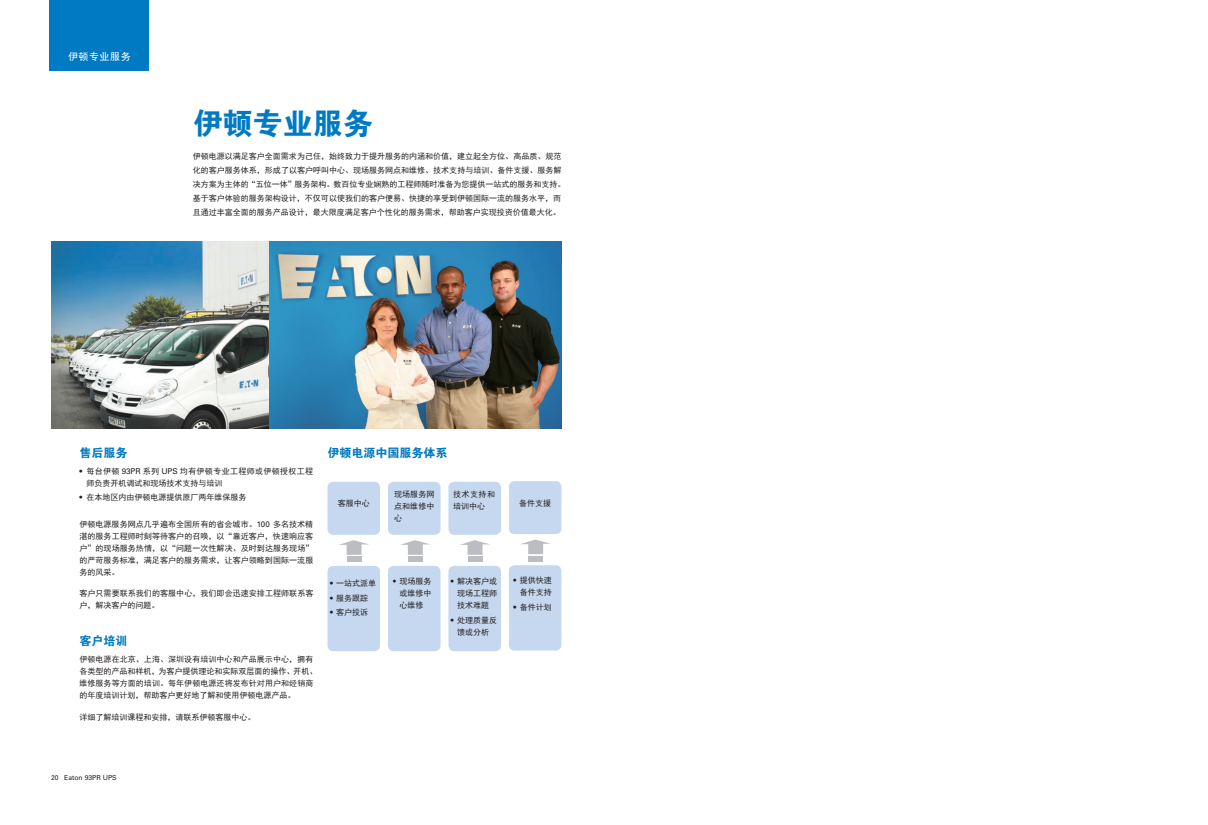
<style>
.page{position:relative;width:1208px;height:825px;background:#fff}
.page>*{position:absolute;margin:0;border:0;box-sizing:border-box;transform-origin:0 0}
.t1{font:30px "FZDHTJW GB1 0";color:#007ac2}
.t2{font:12px "FZDHTJW GB1 0";color:#007ac2}
.t3{font:10px "Sim Hei";letter-spacing:.05em;color:#fff}
.t4{font:8px/12px "Sim Hei";color:#231f20;text-align:justify}
.t5{font:8px/12px "Sim Hei";letter-spacing:.045em;color:#231f20}
.t6{font:8px/12px "Sim Hei";letter-spacing:.065em;color:#231f20}
.t7{font:6.8px "Univers";color:#231f20}
.s1{font-family:"Univers"}
</style>
<div class="page">
<img style="left:51px;top:241px;width:218px;height:187px">
<img style="left:269px;top:241px;width:292px;height:187px">
<div style="left:327px;top:482px;width:53px;height:53px;background:#c6d8ef;border-radius:6px"></div>
<div style="left:327px;top:566px;width:53px;height:85px;background:#c6d8ef;border-radius:6px"></div>
<div style="left:388px;top:482px;width:52px;height:53px;background:#c6d8ef;border-radius:6px"></div>
<div style="left:388px;top:566px;width:52px;height:85px;background:#c6d8ef;border-radius:6px"></div>
<div style="left:448px;top:482px;width:53px;height:53px;background:#c6d8ef;border-radius:6px"></div>
<div style="left:448px;top:566px;width:53px;height:85px;background:#c6d8ef;border-radius:6px"></div>
<div style="left:509px;top:565px;width:52px;height:85px;background:#c6d8ef;border-radius:6px"></div>
<div style="left:509px;top:481px;width:52px;height:53px;background:#c6d8ef;border-radius:6px"></div>
<svg style="left:339px;top:540px;width:30px;height:18px"></svg>
<svg style="left:400px;top:540px;width:30px;height:18px"></svg>
<svg style="left:460px;top:540px;width:30px;height:18px"></svg>
<svg style="left:521px;top:539px;width:30px;height:19px"></svg>
<hr style="left:347px;top:559px;width:14px;height:3px;background:#bcbdc0">
<hr style="left:408px;top:559px;width:15px;height:3px;background:#bcbdc0">
<hr style="left:468px;top:559px;width:14px;height:3px;background:#bcbdc0">
<hr style="left:528px;top:559px;width:15px;height:3px;background:#bcbdc0">
<div style="left:50px;top:0;width:99px;height:71px;background:#007ac2"></div>
<p class="t3" style="left:68px;top:51px;width:64px">伊顿专业服务</p>
<h1 class="t1" style="left:193px;top:107px;width:182px">伊顿专业服务</h1>
<p class="t4" style="left:193px;top:149px;width:374px;line-height:14px;text-align:left">伊顿电源以满足客户全面需求为己任，始终致力于提升服务的内涵和价值，建立起全方位、高品质、规范化的客户服务体系，形成了以客户呼叫中心、现场服务网点和维修、技术支持与培训、备件支援、服务解决方案为主体的“五位一体”服务架构。数百位专业娴熟的工程师随时准备为您提供一站式的服务和支持。基于客户体验的服务架构设计，不仅可以使我们的客户便易、快捷的享受到伊顿国际一流的服务水平，而且通过丰富全面的服务产品设计，最大限度满足客户个性化的服务需求，帮助客户实现投资价值最大化。</p>
<h2 class="t2" style="left:79px;top:446px;width:49px">售后服务</h2>
<p class="t5" style="left:86px;top:465px;width:228px;text-indent:-7px"><span class="s1">•</span> 每台伊顿 <span class="s1">93PR</span> 系列 <span class="s1">UPS</span> 均有伊顿专业工程师或伊顿授权工程师负责开机调试和现场技术支持与培训</p>
<p class="t4" style="left:79px;top:492px;width:169px"><span class="s1">•</span> 在本地区内由伊顿电源提供原厂两年维保服务</p>
<p class="t4" style="left:79px;top:518px;width:235px">伊顿电源服务网点几乎遍布全国所有的省会城市。<span class="s1">100</span> 多名技术精湛的服务工程师时刻等待客户的召唤，以“靠近客户，快速响应客户”的现场服务热情，以“问题一次性解决、及时到达服务现场”的严苛服务标准，满足客户的服务需求，让客户领略到国际一流服务的风采。</p>
<p class="t4" style="left:79px;top:587px;width:235px">客户只需要联系我们的客服中心，我们即会迅速安排工程师联系客户，解决客户的问题。</p>
<h2 class="t2" style="left:79px;top:634px;width:49px">客户培训</h2>
<p class="t4" style="left:79px;top:653px;width:239px;text-align:left">伊顿电源在北京、上海、深圳设有培训中心和产品展示中心，拥有各类型的产品和样机，为客户提供理论和实际双层面的操作、开机、维修服务等方面的培训。每年伊顿电源还将发布针对用户和经销商的年度培训计划，帮助客户更好地了解和使用伊顿电源产品。</p>
<p class="t4" style="left:79px;top:711px;width:177px">详细了解培训课程和安排，请联系伊顿客服中心。</p>
<h2 class="t2" style="left:327px;top:446px;width:121px">伊顿电源中国服务体系</h2>
<p class="t4" style="left:338px;top:497px;width:33px">客服中心</p>
<p class="t4" style="left:394px;top:488px;width:42px">现场服务网点和维修中心</p>
<p class="t6" style="left:453px;top:488px;width:44px">技术支持和培训中心</p>
<p class="t4" style="left:519px;top:497px;width:33px">备件支援</p>
<p class="t4" style="left:330px;top:577px;width:48px"><span class="s1">•</span> 一站式派单</p>
<p class="t4" style="left:330px;top:592px;width:40px"><span class="s1">•</span> 服务跟踪</p>
<p class="t4" style="left:330px;top:606px;width:40px"><span class="s1">•</span> 客户投诉</p>
<p class="t4" style="left:399px;top:575px;width:33px;text-indent:-6px"><span class="s1">•</span> 现场服务或维修中心维修</p>
<p class="t4" style="left:457px;top:575px;width:41px;text-indent:-6px"><span class="s1">•</span> 解决客户或现场工程师技术难题</p>
<p class="t4" style="left:451px;top:614px;width:48px;text-align:center"><span class="s1">•</span> 处理质量反馈或分析</p>
<p class="t4" style="left:513px;top:574px;width:40px;text-align:right"><span class="s1">•</span> 提供快速备件支持</p>
<p class="t4" style="left:513px;top:601px;width:40px"><span class="s1">•</span> 备件计划</p>
<p class="t7" style="left:51px;top:773px;width:67px">20 Eaton 93PR UPS</p>
</div>
